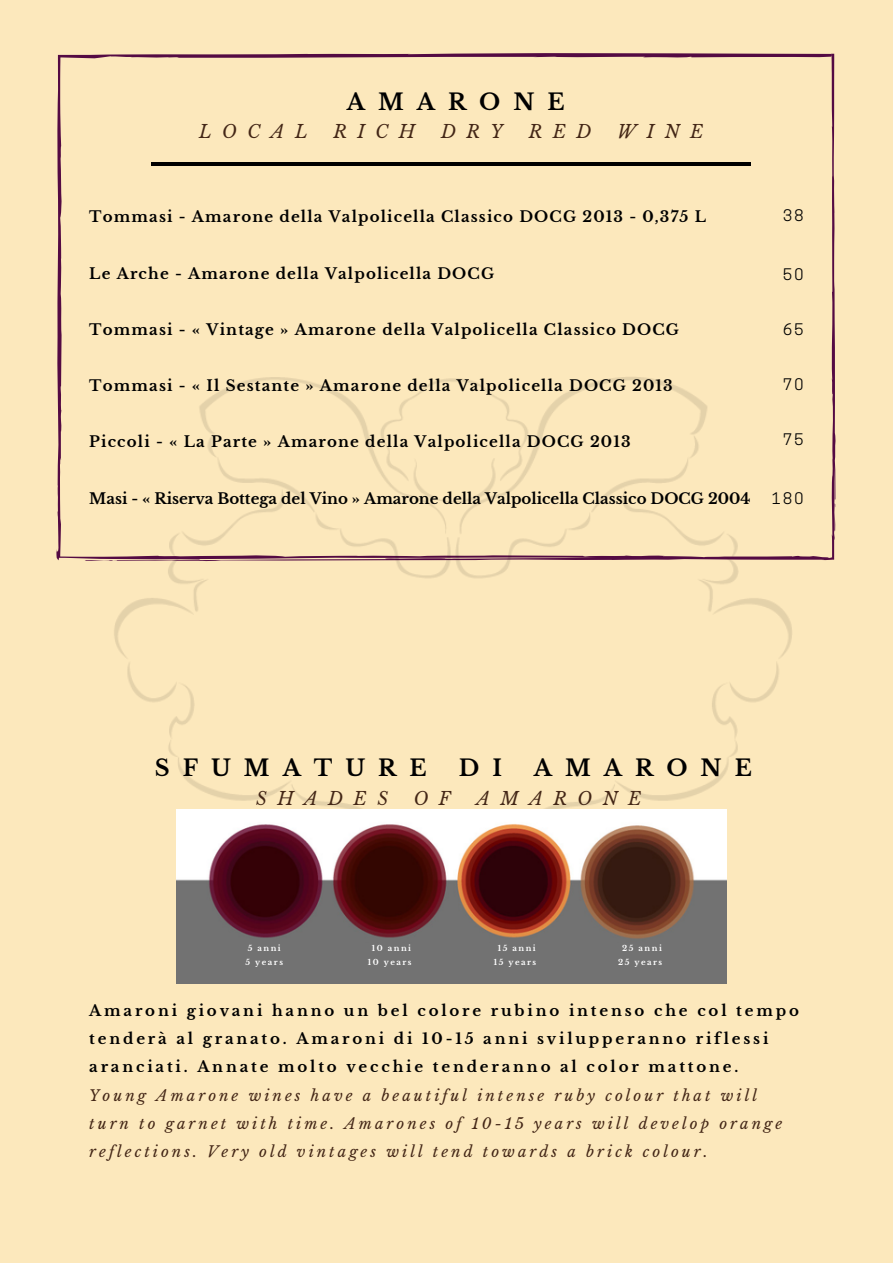
<style>
.page{position:relative;width:893px;height:1264px;background:#fff}
.page>*{position:absolute;margin:0;border:0;box-sizing:border-box;transform-origin:0 0}
.t1{font:700 22.5px "Libre Baskerville";letter-spacing:.58em;color:#000}
.t2{font:italic 18px "Libre Baskerville";letter-spacing:.58em;color:#432616}
.t3{font:700 15px "Libre Baskerville";letter-spacing:.075em;color:#000}
.t4{font:italic 15px/28px "Libre Baskerville";letter-spacing:.2em;color:#432616}
.t5{font:700 15px/28px "Libre Baskerville";letter-spacing:.19em;color:#000}
.t6{font:700 15px "Libre Baskerville";color:#000}
.t7{font:15px "Cooper Hewitt";letter-spacing:.16em;color:#000}
.t8{font:700 7.8px/14.4px "Libre Baskerville";letter-spacing:.19em;color:#fff;text-align:center}
</style>
<div class="page">
<div style="left:0;top:0;width:892px;height:1262px;background:#fce8bc"></div>
<svg style="left:56px;top:53px;width:779px;height:508px"></svg>
<img style="left:89px;top:372px;width:714px;height:517px">
<hr style="left:151px;top:162px;width:600px;height:3px;background:#000">
<img style="left:177px;top:809px;width:549px;height:174px">
<div style="left:237px;top:943px;width:482px;height:16px;background:#727272"></div>
<h1 class="t1" style="left:347px;top:88px;width:219px">AMARONE</h1>
<p class="t2" style="left:199px;top:121px;width:110px">LOCAL</p>
<p class="t2" style="left:333px;top:121px;width:83px">RICH</p>
<p class="t2" style="left:441px;top:121px;width:63px">DRY</p>
<p class="t2" style="left:528px;top:121px;width:64px">RED</p>
<p class="t2" style="left:617px;top:121px;width:88px">WINE</p>
<p class="t3" style="left:89px;top:208px;width:618px">Tommasi - Amarone della Valpolicella Classico DOCG 2013 - 0,375 L</p>
<p class="t3" style="left:89px;top:264px;width:406px">Le Arche - Amarone della Valpolicella DOCG</p>
<p class="t3" style="left:89px;top:320px;width:591px">Tommasi - « Vintage » Amarone della Valpolicella Classico DOCG</p>
<p class="t3" style="left:89px;top:376px;width:585px">Tommasi - « Il Sestante » Amarone della Valpolicella DOCG 2013</p>
<p class="t3" style="left:89px;top:433px;width:543px">Piccoli - « La Parte » Amarone della Valpolicella DOCG 2013</p>
<p class="t6" style="left:89px;top:489px;width:662px">Masi - « Riserva Bottega del Vino » Amarone della Valpolicella Classico DOCG 2004</p>
<p class="t7" style="left:783px;top:210px;width:22px">38</p>
<p class="t7" style="left:783px;top:268px;width:22px">50</p>
<p class="t7" style="left:783px;top:323px;width:22px">65</p>
<p class="t7" style="left:783px;top:379px;width:22px">70</p>
<p class="t7" style="left:783px;top:434px;width:22px">75</p>
<p class="t7" style="left:771px;top:492px;width:33px">180</p>
<h1 class="t1" style="left:155px;top:754px;width:273px">SFUMATURE</h1>
<h1 class="t1" style="left:458px;top:754px;width:45px">D I</h1>
<h1 class="t1" style="left:534px;top:754px;width:219px">AMARONE</h1>
<p class="t2" style="left:256px;top:787px;width:133px">SHADES</p>
<p class="t2" style="left:414px;top:787px;width:38px">O F</p>
<p class="t2" style="left:476px;top:787px;width:166px">AMARONE</p>
<p class="t8" style="left:245px;top:940px;width:39px;text-align:left">5 anni<br>5 years</p>
<p class="t8" style="left:368px;top:940px;width:45px">10 anni<br>10 years</p>
<p class="t8" style="left:494px;top:940px;width:44px">15 anni<br>15 years</p>
<p class="t8" style="left:618px;top:940px;width:46px">25 anni<br>25 years</p>
<p class="t5" style="left:89px;top:996px;width:711px">Amaroni giovani hanno un bel colore rubino intenso che col tempo tenderà al granato. Amaroni di 10-15 anni svilupperanno riflessi aranciati. Annate molto vecchie tenderanno al color mattone.</p>
<p class="t4" style="left:89px;top:1081px;width:694px">Young Amarone wines have a beautiful intense ruby colour that will turn to garnet with time. Amarones of 10-15 years will develop orange reflections. Very old vintages will tend towards a brick colour.</p>
</div>
